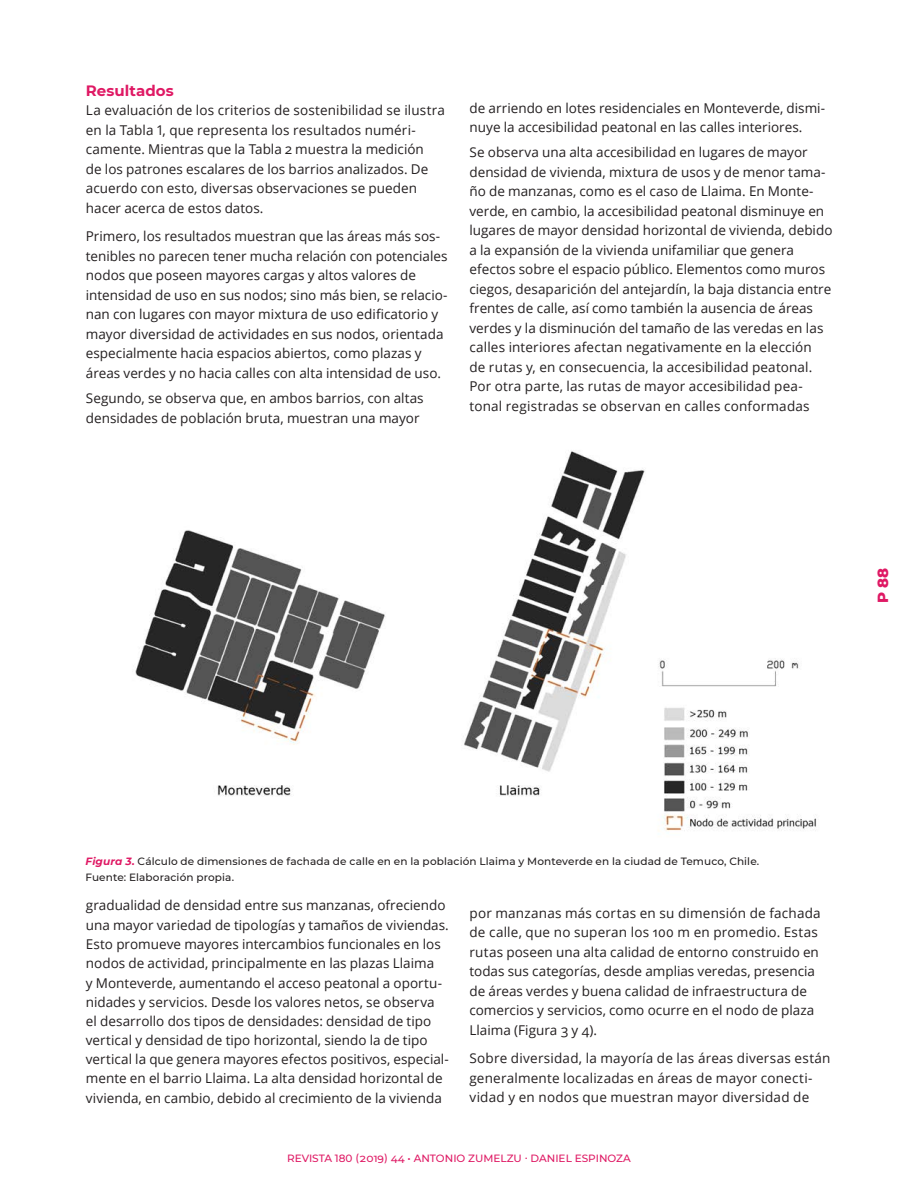
<style>
.page{position:relative;width:918px;height:1188px;background:#fff}
.page>*{position:absolute;margin:0;border:0;box-sizing:border-box;transform-origin:0 0}
.Sección_1{font:700 15px "Montserrat";letter-spacing:.005em;color:#df1964}
.t1{font:800 15px "Montserrat";color:#df1964}
.Texto{font:13.5px/19.5px "Open Sans";color:#231f20}
.bajada_imagen{font:500 10.5px "Montserrat";letter-spacing:.01em;color:#231f20}
.t2{font:500 10.5px "Montserrat";color:#df1964}
.s1{font-weight:700;font-style:italic;color:#df1964}
</style>
<div class="page">
<img style="left:135px;top:451px;width:682px;height:380px">
<p class="Sección_1" style="left:86px;top:80px;width:89px">Resultados</p>
<p class="Texto" style="left:86px;top:101px;width:360px">La evaluación de los criterios de sostenibilidad se ilustra en la Tabla 1, que representa los resultados numéri&shy;camente. Mientras que la Tabla 2 muestra la medición<br>de los patrones escalares de los barrios analizados. De acuerdo con esto, diversas observaciones se pueden hacer acerca de estos datos.</p>
<p class="Texto" style="left:86px;top:226px;width:363px">Primero, los resultados muestran que las áreas más sos&shy;tenibles no parecen tener mucha relación con potenciales nodos que poseen mayores cargas y altos valores de intensidad de uso en sus nodos; sino más bien, se relacio&shy;nan con lugares con mayor mixtura de uso edificatorio y mayor diversidad de actividades en sus nodos, orientada especialmente hacia espacios abiertos, como plazas y áreas verdes y no hacia calles con alta intensidad de uso.</p>
<p class="Texto" style="left:86px;top:388px;width:339px">Segundo, se observa que, en ambos barrios, con altas densidades de población bruta, muestran una mayor</p>
<p class="Texto" style="left:469px;top:98px;width:357px">de arriendo en lotes residenciales en Monteverde, dismi&shy;nuye la accesibilidad peatonal en las calles interiores.</p>
<p class="Texto" style="left:469px;top:142px;width:365px">Se observa una alta accesibilidad en lugares de mayor densidad de vivienda, mixtura de usos y de menor tama&shy;ño de manzanas, como es el caso de Llaima. En Monte&shy;verde, en cambio, la accesibilidad peatonal disminuye en lugares de mayor densidad horizontal de vivienda, debido a la expansión de la vivienda unifamiliar que genera efectos sobre el espacio público. Elementos como muros ciegos, desaparición del antejardín, la baja distancia entre frentes de calle, así como también la ausencia de áreas verdes y la disminución del tamaño de las veredas en las calles interiores afectan negativamente en la elección<br>de rutas y, en consecuencia, la accesibilidad peatonal.<br>Por otra parte, las rutas de mayor accesibilidad pea&shy;tonal registradas se observan en calles conformadas</p>
<p class="t1" style="left:872px;top:603px;width:37px;rotate:-90deg">P 88</p>
<p class="bajada_imagen" style="left:86px;top:854px;width:675px"><span class="s1">Figura 3.</span> Cálculo de dimensiones de fachada de calle en en la población Llaima y Monteverde en la ciudad de Temuco, Chile.</p>
<p class="bajada_imagen" style="left:85px;top:870px;width:150px">Fuente: Elaboración propia.</p>
<p class="Texto" style="left:86px;top:896px;width:365px">gradualidad de densidad entre sus manzanas, ofreciendo una mayor variedad de tipologías y tamaños de viviendas.<br>Esto promueve mayores intercambios funcionales en los nodos de actividad, principalmente en las plazas Llaima<br>y Monteverde, aumentando el acceso peatonal a oportu&shy;nidades y servicios. Desde los valores netos, se observa el desarrollo dos tipos de densidades: densidad de tipo vertical y densidad de tipo horizontal, siendo la de tipo vertical la que genera mayores efectos positivos, especial&shy;mente en el barrio Llaima. La alta densidad horizontal de vivienda, en cambio, debido al crecimiento de la vivienda</p>
<p class="Texto" style="left:469px;top:903px;width:353px">por manzanas más cortas en su dimensión de fachada de calle, que no superan los 100 m en promedio. Estas rutas poseen una alta calidad de entorno construido en todas sus categorías, desde amplias veredas, presencia de áreas verdes y buena calidad de infraestructura de comercios y servicios, como ocurre en el nodo de plaza Llaima (Figura 3 y 4).</p>
<p class="Texto" style="left:469px;top:1048px;width:363px">Sobre diversidad, la mayoría de las áreas diversas están generalmente localizadas en áreas de mayor conecti&shy;vidad y en nodos que muestran mayor diversidad de</p>
<p class="t2" style="left:287px;top:1151px;width:345px">REVISTA 180 (2019) 44 • ANTONIO ZUMELZU · DANIEL ESPINOZA</p>
</div>
